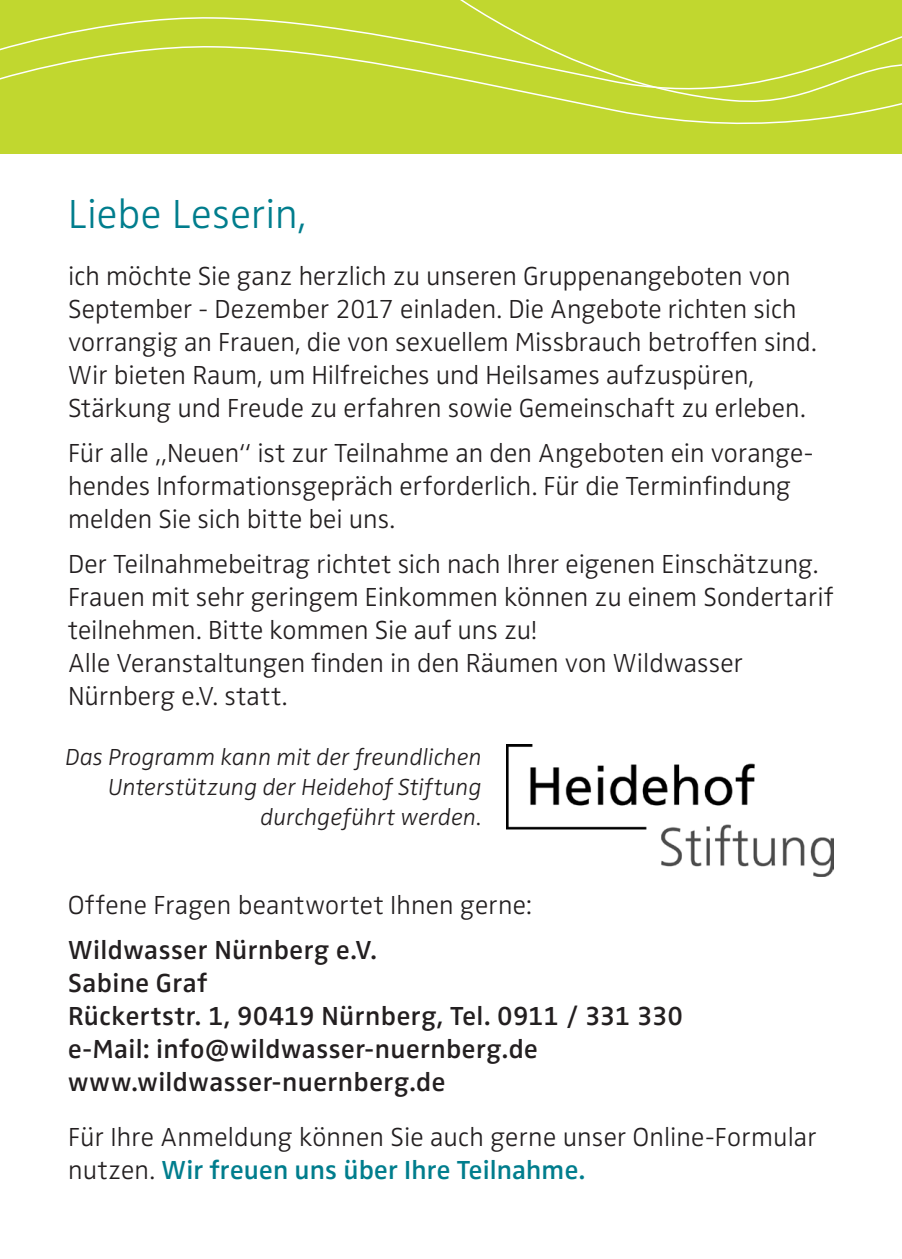
<style>
.page{position:relative;width:902px;height:1259px;background:#fff}
.page>*{position:absolute;margin:0;border:0;box-sizing:border-box;transform-origin:0 0}
.t1{font:300 42px "Zwo";color:#007d8d}
.t2{font:300 27px/33px "Zwo";color:#231f20}
.t3{font:600 27px/33px "Zwo";letter-spacing:.02em;color:#231f20}
.t4{font:27px "Zwo Light LF";letter-spacing:.01em;color:#231f20}
.t5{font:italic 300 24px/30px "Zwo";letter-spacing:.005em;color:#231f20;text-align:right}
.s1{font-weight:600;color:#007d8d}
</style>
<div class="page">
<div style="left:0;top:0;width:901px;height:153px;background:#c1d72f"></div>
<img style="left:506px;top:744px;width:327px;height:132px">
<h1 class="t1" style="left:68px;top:190px;width:240px">Liebe Leserin,</h1>
<p class="t2" style="left:68px;top:259px;width:750px">ich möchte Sie ganz herzlich zu unseren Gruppenangeboten von September - Dezember 2017 einladen. Die Angebote richten sich vorrangig an Frauen, die von sexuellem Missbrauch betroffen sind.<br>Wir bieten Raum, um Hilfreiches und Heilsames aufzuspüren, Stärkung und Freude zu erfahren sowie Gemeinschaft zu erleben.</p>
<p class="t2" style="left:68px;top:436px;width:746px">Für alle „Neuen“ ist zur Teilnahme an den Angeboten ein vorange&shy;hendes Informationsgepräch erforderlich. Für die Terminfindung melden Sie sich bitte bei uns.</p>
<p class="t2" style="left:68px;top:547px;width:766px">Der Teilnahmebeitrag richtet sich nach Ihrer eigenen Einschätzung.<br>Frauen mit sehr geringem Einkommen können zu einem Sondertarif teilnehmen. Bitte kommen Sie auf uns zu!<br>Alle Veranstaltungen finden in den Räumen von Wildwasser Nürnberg e.V. statt.</p>
<p class="t5" style="left:65px;top:742px;width:418px">Das Programm kann mit der freundlichen<br>Unterstützung der Heidehof Stiftung durchgeführt werden.</p>
<p class="t4" style="left:68px;top:889px;width:465px">Offene Fragen beantwortet Ihnen gerne:</p>
<p class="t3" style="left:68px;top:933px;width:616px">Wildwasser Nürnberg e.V.<br>Sabine Graf<br>Rückertstr. 1, 90419 Nürnberg, Tel. 0911 / 331 330 e-Mail: info@wildwasser-nuernberg.de www.wildwasser-nuernberg.de</p>
<p class="t2" style="left:68px;top:1120px;width:750px">Für Ihre Anmeldung können Sie auch gerne unser Online-Formular nutzen. <span class="s1">Wir freuen uns über Ihre Teilnahme.</span></p>
</div>
